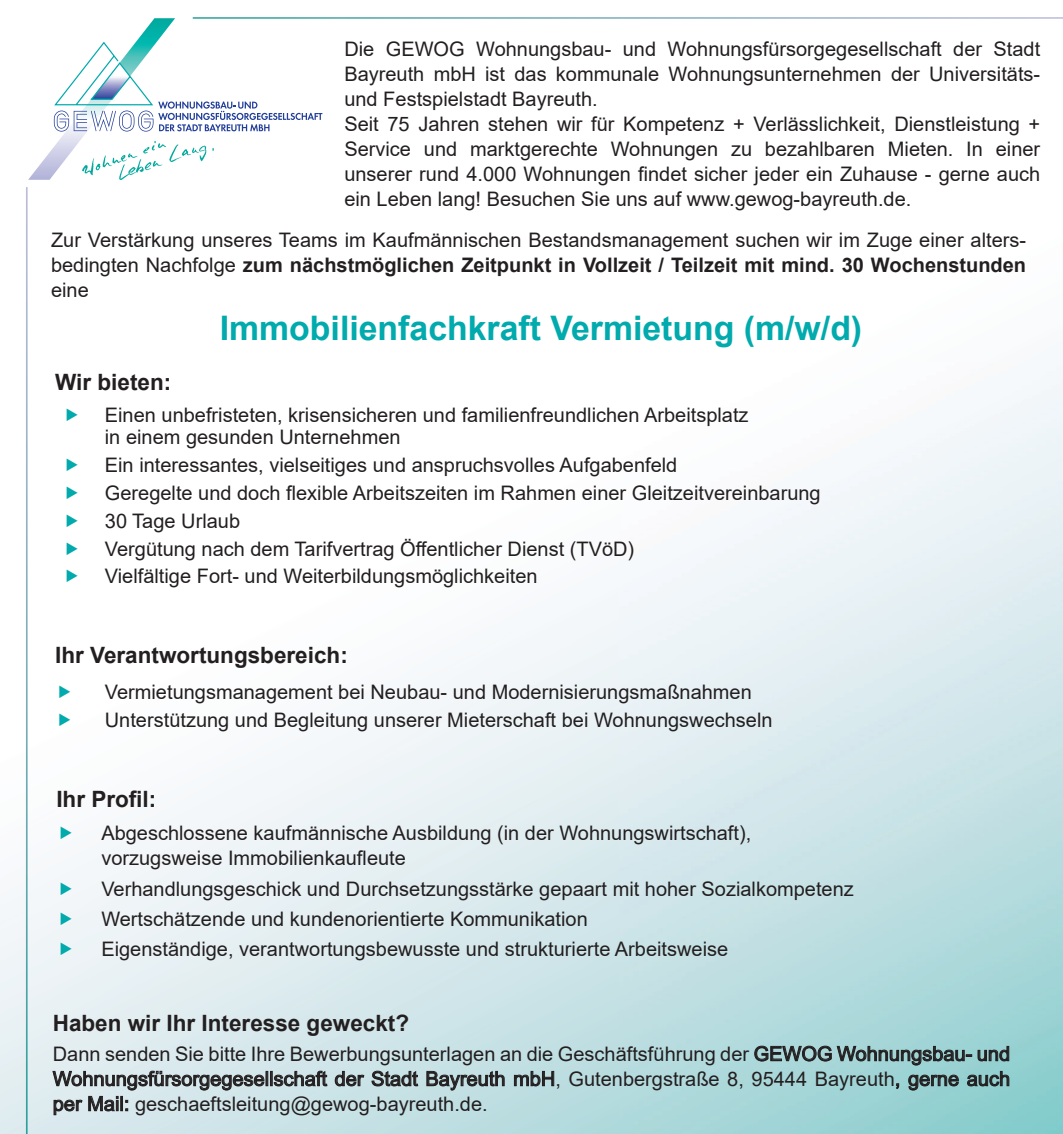
<style>
.page{position:relative;width:1063px;height:1134px;background:#fff}
.page>*{position:absolute;margin:0;border:0;box-sizing:border-box;transform-origin:0 0}
.t1{font:700 33.75px "Arial";color:#00aaad}
.t2{font:700 22.5px "Arial";color:#231f20}
.t3{font:20px/25px "Arial";color:#231f20}
.s1{font-weight:700}
</style>
<div class="page">
<img style="left:0;top:592px;width:619px;height:542px">
<svg style="left:335px;top:1071px;width:29px;height:15px"></svg>
<svg style="left:372px;top:1071px;width:46px;height:15px"></svg>
<svg style="left:427px;top:1071px;width:77px;height:19px"></svg>
<svg style="left:514px;top:1071px;width:40px;height:15px"></svg>
<svg style="left:754px;top:1046px;width:256px;height:45px;background:#8bb5b6"></svg>
<svg style="left:53px;top:1071px;width:274px;height:45px;background:#b6c5c9"></svg>
<hr style="left:26px;top:187px;width:2px;height:947px;background:#fff">
<svg style="left:28px;top:18px;width:294px;height:162px"></svg>
<img style="left:82px;top:142px;width:134px;height:38px">
<svg style="left:60px;top:685px;width:10px;height:13px"></svg>
<svg style="left:60px;top:713px;width:10px;height:13px"></svg>
<svg style="left:61px;top:827px;width:11px;height:12px"></svg>
<svg style="left:61px;top:882px;width:11px;height:13px"></svg>
<svg style="left:61px;top:912px;width:11px;height:13px"></svg>
<svg style="left:61px;top:943px;width:11px;height:12px"></svg>
<p class="t3" style="left:344px;top:36px;width:697px">Die GEWOG Wohnungsbau- und Wohnungsfürsorgegesellschaft der Stadt Bayreuth mbH ist das kommunale Wohnungsunternehmen der Universitäts&shy;und Festspielstadt Bayreuth.<br>Seit 75 Jahren stehen wir für Kompetenz + Verlässlichkeit, Dienstleistung + Service und marktgerechte Wohnungen zu bezahlbaren Mieten. In einer unserer rund 4.000 Wohnungen findet sicher jeder ein Zuhause - gerne auch ein Leben lang! Besuchen Sie uns auf www.gewog-bayreuth.de.</p>
<p class="t3" style="left:51px;top:227px;width:977px;text-align:justify">Zur Verstärkung unseres Teams im Kaufmännischen Bestandsmanagement suchen wir im Zuge einer alters&shy;bedingten Nachfolge <span class="s1">zum nächstmöglichen Zeitpunkt in Vollzeit / Teilzeit mit mind. 30 Wochenstunden </span>eine</p>
<h1 class="t1" style="left:220px;top:304px;width:644px">Immobilienfachkraft Vermietung (m/w/d)</h1>
<p class="t2" style="left:55px;top:366px;width:118px">Wir bieten:</p>
<p class="t3" style="left:105px;top:403px;width:645px;line-height:22.5px">Einen unbefristeten, krisensicheren und familienfreundlichen Arbeitsplatz in einem gesunden Unternehmen</p>
<p class="t3" style="left:105px;top:451px;width:717px;line-height:27.8px">Ein interessantes, vielseitiges und anspruchsvolles Aufgabenfeld<br>Geregelte und doch flexible Arbeitszeiten im Rahmen einer Gleitzeitvereinbarung 30 Tage Urlaub<br>Vergütung nach dem Tarifvertrag Öffentlicher Dienst (TVöD)<br>Vielfältige Fort- und Weiterbildungsmöglichkeiten</p>
<p class="t2" style="left:55px;top:640px;width:294px">Ihr Verantwortungsbereich:</p>
<p class="t3" style="left:105px;top:678px;width:669px;line-height:27.8px">Vermietungsmanagement bei Neubau- und Modernisierungsmaßnahmen<br>Unterstützung und Begleitung unserer Mieterschaft bei Wohnungswechseln</p>
<p class="t2" style="left:56px;top:783px;width:102px">Ihr Profil:</p>
<p class="t3" style="left:101px;top:821px;width:651px">Abgeschlossene kaufmännische Ausbildung (in der Wohnungswirtschaft), vorzugsweise Immobilienkaufleute</p>
<p class="t3" style="left:101px;top:873px;width:754px;line-height:30.2px">Verhandlungsgeschick und Durchsetzungsstärke gepaart mit hoher Sozialkompetenz<br>Wertschätzende und kundenorientierte Kommunikation<br>Eigenständige, verantwortungsbewusste und strukturierte Arbeitsweise</p>
<p class="t2" style="left:53px;top:1007px;width:358px">Haben wir Ihr Interesse geweckt?</p>
<p class="t3" style="left:53px;top:1041px;width:959px;text-align:justify">Dann senden Sie bitte Ihre Bewerbungsunterlagen an die Geschäftsführung der GEWOG Wohnungsbau- und Wohnungsfürsorgegesellschaft der Stadt Bayreuth mbH, Gutenbergstraße 8, 95444 Bayreuth, gerne auch per Mail: geschaeftsleitung@gewog-bayreuth.de.</p>
</div>
